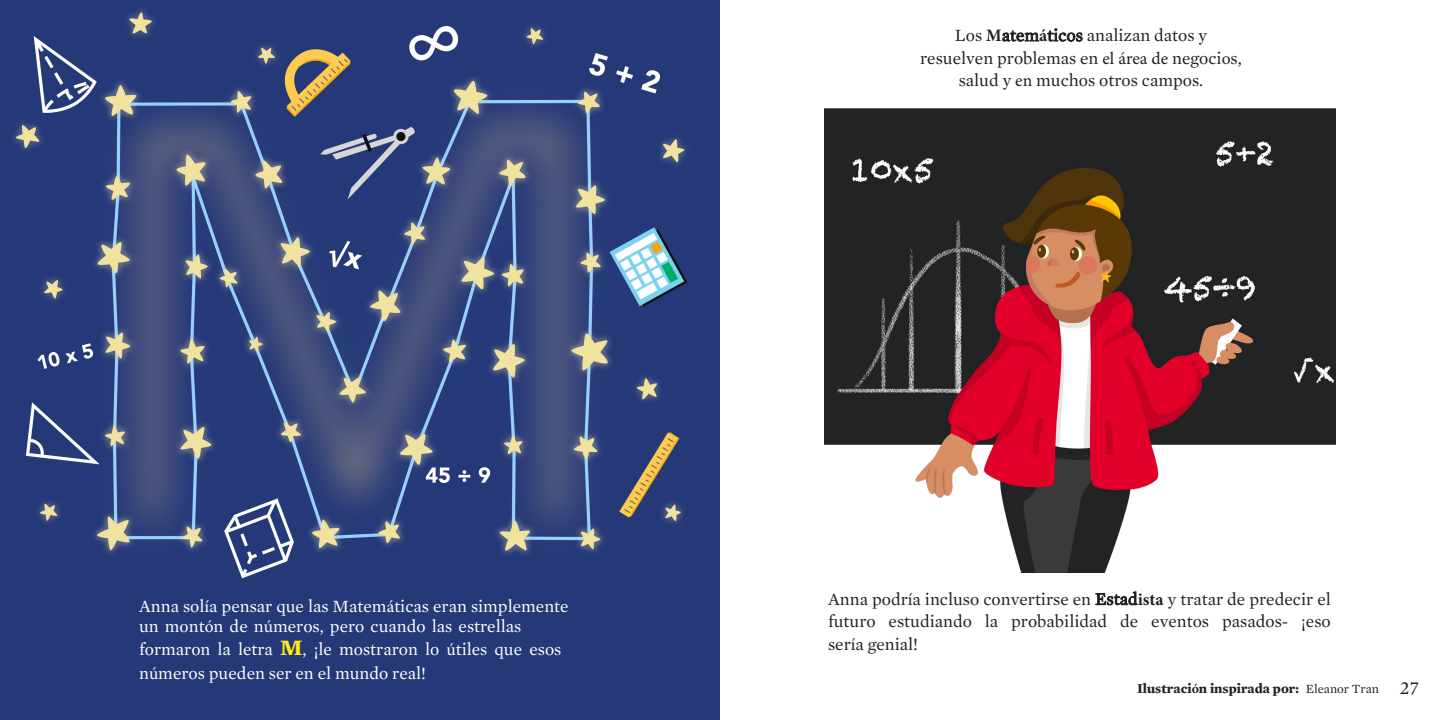
<style>
.page{position:relative;width:1440px;height:720px;background:#fff}
.page>*{position:absolute;margin:0;border:0;box-sizing:border-box;transform-origin:0 0}
.t1{font:18.75px "Mercury Text G1";color:#231f20}
.body{font:17.5px/22.6px "Mercury Text G1";color:#231f20;text-align:justify}
.body-2{font:17.5px/20px "Mercury Text G1";color:#fff}
.t2{font:700 13.75px "Mercury Text G1";color:#231f20}
.s1{font-family:"Minion Pro"}
.s2{font-weight:700;font-size:22.5px;color:#ffea16}
.s3{font-family:"Minion Pro";font-weight:700}
.s4{font-weight:400;font-size:12.75px}
</style>
<div class="page">
<img style="left:0;top:0;width:720px;height:720px">
<img style="left:824px;top:108px;width:512px;height:464px">
<p class="body-2" style="left:139px;top:595px;width:431px">Anna sol<span class="s1">í</span>a pensar que las Matem<span class="s1">á</span>ticas eran simplemente un mont<span class="s1">ó</span>n de n<span class="s1">ú</span>meros, pero cuando las estrellas</p>
<p class="body-2" style="left:139px;top:637px;width:424px;line-height:23.5px">formaron la letra <span class="s2">M</span>, <span class="s1">¡</span>le mostraron lo <span class="s1">ú</span>tiles que esos n<span class="s1">ú</span>meros pueden ser en el mundo real!</p>
<p class="body" style="left:920px;top:23px;width:323px;text-align:center">Los <span class="s3">M</span>atem<span class="s3">á</span>ticos analizan datos y resuelven problemas en <span class="s1">el área de</span> negoci<span class="s1">o</span>s, salud y <span class="s1">en</span> muchos otros campos.</p>
<p class="body" style="left:828px;top:587px;width:504px">Anna podr<span class="s1">í</span>a incluso convertirse en Estad<span class="s3">ista</span> y tratar de predecir el futuro estudiando la probabilidad de eventos pasados- <span class="s1">¡</span>eso ser<span class="s1">í</span>a genial!</p>
<p class="t2" style="left:1137px;top:678px;width:244px">Ilustraci<span class="s1">ó</span>n inspirada por: <span class="s4">Eleanor Tran</span></p>
<p class="t1" style="left:1400px;top:674px;width:20px">27</p>
</div>
